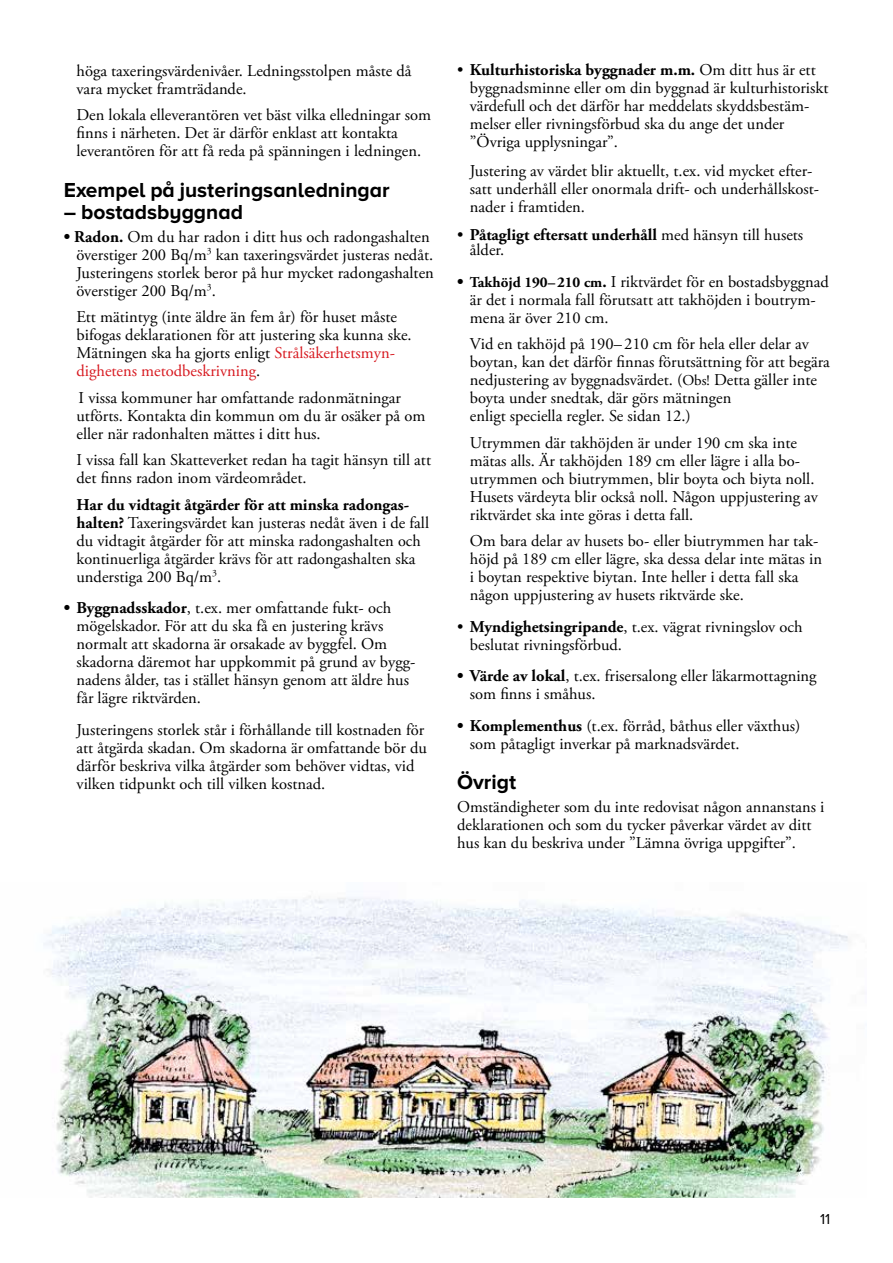
<style>
.page{position:relative;width:893px;height:1263px;background:#fff}
.page>*{position:absolute;margin:0;border:0;box-sizing:border-box;transform-origin:0 0}
.t1{font:700 21px "Proxima Nova";color:#000}
.t2{font:16.5px/18px "Adobe Garamond Pro";color:#000}
.t3{font:700 16.5px/15px "Adobe Garamond Pro";color:#000}
.t4{font:15px "Proxima Nova";color:#000}
.s1{font-weight:700}
.s2{color:#d71920}
.s3{font-weight:400}
.s4{font-weight:700;font-size:15px}
.s5{font-size:15px}
</style>
<div class="page">
<img style="left:43px;top:896px;width:806px;height:301px">
<p class="t2" style="left:77px;top:62px;width:336px">höga taxeringsvärdenivåer. Ledningsstolpen måste då vara mycket framträdande.</p>
<p class="t2" style="left:77px;top:107px;width:356px">Den lokala elleverantören vet bäst vilka elledningar som finns i närheten. Det är därför enklast att kontakta leverantören för att få reda på spänningen i ledningen.</p>
<p class="t1" style="left:64px;top:180px;width:327px">Exempel på justeringsanledningar</p>
<p class="t1" style="left:64px;top:203px;width:181px">– bostadsbyggnad</p>
<p class="t2" style="left:77px;top:228px;width:359px;text-indent:-13px"><span class="s1">• Radon.</span> Om du har radon i ditt hus och radongashalten överstiger 200 Bq/m<sup>3</sup> kan taxeringsvärdet justeras nedåt.<br>Justeringens storlek beror på hur mycket radongashalten överstiger 200 Bq/m<sup>3</sup>.</p>
<p class="t2" style="left:77px;top:308px;width:337px">Ett mätintyg (inte äldre än fem år) för huset måste bifogas deklarationen för att justering ska kunna ske.<br>Mätningen ska ha gjorts enligt <span class="s2">Strålsäkerhetsmyn&shy;dighetens metodbeskrivning</span>.</p>
<p class="t2" style="left:77px;top:389px;width:350px">I vissa kommuner har omfattande radonmätningar utförts. Kontakta din kommun om du är osäker på om eller när radonhalten mättes i ditt hus.</p>
<p class="t2" style="left:77px;top:451px;width:356px">I vissa fall kan Skatteverket redan ha tagit hänsyn till att det finns radon inom värdeområdet.</p>
<p class="t2" style="left:77px;top:496px;width:354px"><span class="s1">Har du vidtagit åtgärder för att minska radongas&shy;halten?</span> Taxeringsvärdet kan justeras nedåt även i de fall du vidtagit åtgärder för att minska radongashalten och kontinuerliga åtgärder krävs för att radongashalten ska understiga 200 Bq/m<sup>3</sup>.</p>
<p class="t2" style="left:77px;top:599px;width:340px;text-indent:-13px"><span class="s1">• Byggnadsskador</span>, t.ex. mer omfattande fukt- och mögelskador. För att du ska få en justering krävs normalt att skadorna är orsakade av byggfel. Om skadorna däremot har uppkommit på grund av bygg&shy;nadens ålder, tas i stället hänsyn genom att äldre hus får lägre riktvärden.</p>
<p class="t2" style="left:77px;top:721px;width:352px">Justeringens storlek står i förhållande till kostnaden för att åtgärda skadan. Om skadorna är omfattande bör du därför beskriva vilka åtgärder som behöver vidtas, vid vilken tidpunkt och till vilken kostnad.</p>
<p class="t2" style="left:470px;top:62px;width:360px;text-indent:-13px">• <span class="s1">Kulturhistoriska byggnader m.m.</span> Om ditt hus är ett byggnadsminne eller om din byggnad är kulturhistoriskt värdefull och det därför har meddelats skyddsbestäm&shy;melser eller rivningsförbud ska du ange det under ”Övriga upplysningar”.</p>
<p class="t2" style="left:470px;top:162px;width:351px">Justering av värdet blir aktuellt, t.ex. vid mycket efter&shy;satt underhåll eller onormala drift- och underhållskost&shy;nader i framtiden.</p>
<p class="t3" style="left:470px;top:228px;width:335px;text-indent:-13px"><span class="s3">•</span> Påtagligt eftersatt underhåll <span class="s3">med hänsyn till husets ålder.</span></p>
<p class="t2" style="left:470px;top:273px;width:361px;text-indent:-13px"><span class="s1">•</span> <span class="s4">Takhöjd 190–210 cm</span><span class="s1">.</span> I riktvärdet för en bostadsbyggnad är det i normala fall förutsatt att takhöjden i boutrym&shy;mena är över 210 cm.</p>
<p class="t2" style="left:470px;top:336px;width:361px">Vid en takhöjd på 190– 210 cm för hela eller delar av boytan, kan det därför finnas förutsättning för att begära nedjustering av byggnadsvärdet. (<span class="s5">Obs!</span> Detta gäller inte boyta under snedtak, där görs mätningen<br>enligt speciella regler. Se sidan 12.)</p>
<p class="t2" style="left:470px;top:434px;width:350px">Utrymmen där takhöjden är under 190 cm ska inte mätas alls. Är takhöjden 189 cm eller lägre i alla bo&shy;utrymmen och biutrymmen, blir boyta och biyta noll.<br>Husets värdeyta blir också noll. Någon uppjustering av riktvärdet ska inte göras i detta fall.</p>
<p class="t2" style="left:470px;top:533px;width:354px">Om bara delar av husets bo- eller biutrymmen har tak&shy;höjd på 189 cm eller lägre, ska dessa delar inte mätas in i boytan respektive biytan. Inte heller i detta fall ska någon uppjustering av husets riktvärde ske.</p>
<p class="t2" style="left:470px;top:618px;width:334px;text-indent:-13px">• <span class="s1">Myndighetsingripande</span>, t.ex. vägrat rivningslov och beslutat rivningsförbud.</p>
<p class="t2" style="left:470px;top:668px;width:348px;text-indent:-13px"><span class="s1">• Värde av lokal</span>, t.ex. frisersalong eller läkarmottagning som finns i småhus.</p>
<p class="t2" style="left:470px;top:717px;width:332px;text-indent:-13px"><span class="s1">• Komplementhus</span> (t.ex. förråd, båthus eller växthus) som påtagligt inverkar på marknadsvärdet.</p>
<p class="t1" style="left:457px;top:773px;width:61px">Övrigt</p>
<p class="t2" style="left:457px;top:798px;width:369px">Omständigheter som du inte redovisat någon annanstans i deklarationen och som du tycker påverkar värdet av ditt hus kan du beskriva under ”Lämna övriga uppgifter”.</p>
<p class="t4" style="left:820px;top:1212px;width:12px">11</p>
</div>
